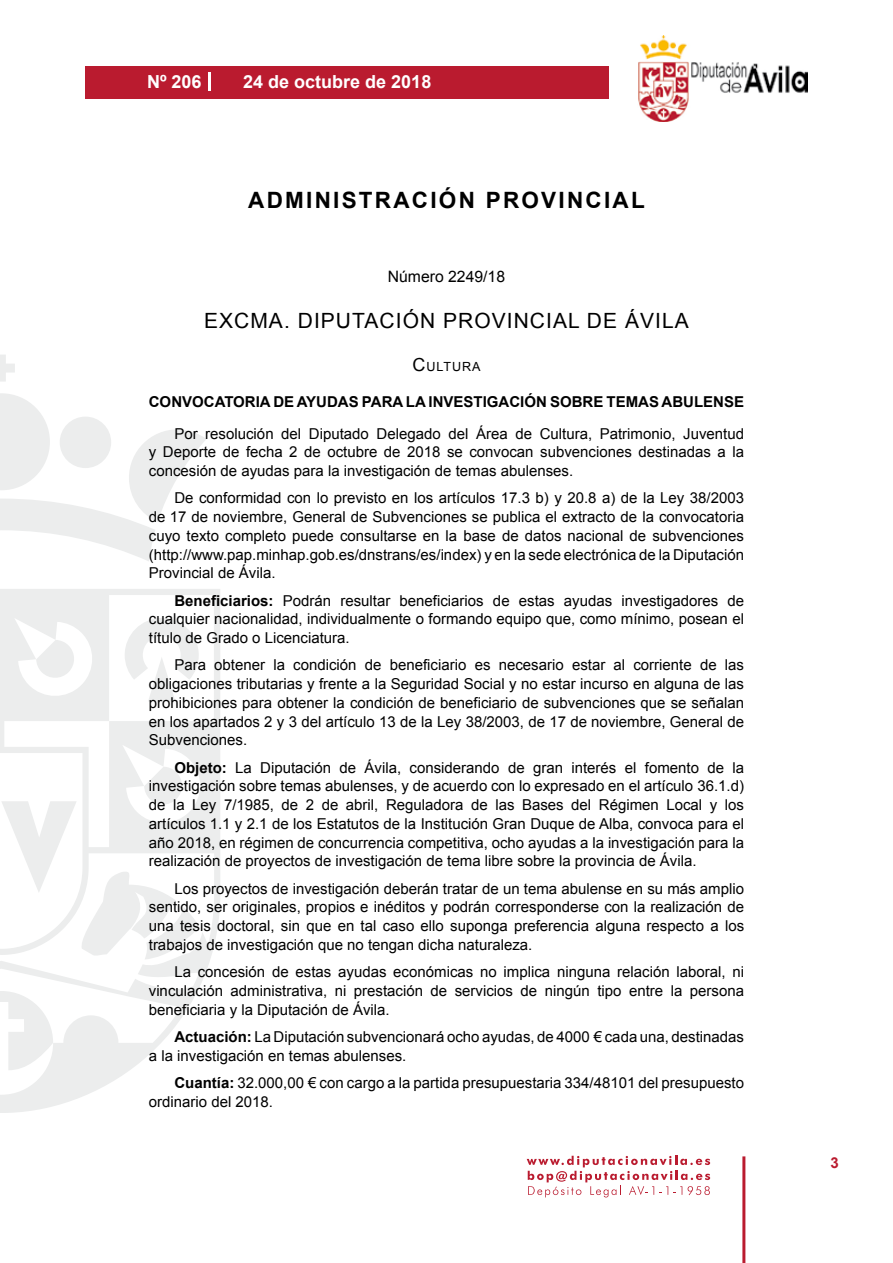
<style>
.page{position:relative;width:893px;height:1263px;background:#fff}
.page>*{position:absolute;margin:0;border:0;box-sizing:border-box;transform-origin:0 0}
.t1{font:700 22.5px "Arial";letter-spacing:.1em;color:#000}
.t2{font:21px "Arial";letter-spacing:.05em;color:#000}
.t3{font:700 18px "Arial";color:#fff}
.t4{font:15.75px "Arial";color:#000}
.t5{font:15px/18.8px "Arial";color:#000;text-align:justify}
.t6{font:700 15px "Arial";color:#000}
.t7{font:700 15px "Arial";color:#ba1b2f}
.t8{font:12.6px "Arial";letter-spacing:.07em;color:#000}
.s1{font-size:18px}
.s2{font-weight:700}
</style>
<div class="page">
<svg style="left:527px;top:1156px;width:183px;height:41px"></svg>
<div style="left:85px;top:66px;width:523px;height:33px;background:#ba1b2f"></div>
<img style="left:638px;top:36px;width:170px;height:86px">
<hr style="left:742px;top:1156px;width:3px;height:107px;background:#ba1b2f">
<svg style="left:208px;top:72px;width:2px;height:18px"></svg>
<svg style="left:0;top:355px;width:15px;height:27px"></svg>
<svg style="left:0;top:393px;width:206px;height:168px"></svg>
<svg style="left:0;top:589px;width:220px;height:524px"></svg>
<svg style="left:36px;top:640px;width:40px;height:40px"></svg>
<svg style="left:125px;top:618px;width:74px;height:83px"></svg>
<svg style="left:0;top:991px;width:53px;height:79px"></svg>
<svg style="left:1px;top:767px;width:198px;height:192px"></svg>
<p class="t3" style="left:147px;top:69px;width:56px">Nº 206</p>
<p class="t3" style="left:243px;top:69px;width:190px">24 de octubre de 2018</p>
<h1 class="t1" style="left:248px;top:185px;width:398px">ADMINISTRACIÓN PROVINCIAL</h1>
<p class="t4" style="left:388px;top:266px;width:119px">Número 2249/18</p>
<h2 class="t2" style="left:204px;top:307px;width:486px">EXCMA. DIPUTACIÓN PROVINCIAL DE ÁVILA</h2>
<p class="t8" style="left:413px;top:359px;width:69px"><span class="s1">C</span>ULTURA</p>
<p class="t6" style="left:149px;top:392px;width:597px">CONVOCATORIA DE AYUDAS PARA LA INVESTIGACIÓN SOBRE TEMAS ABULENSE</p>
<p class="t5" style="left:149px;top:424px;width:597px;text-indent:26px">Por resolución del Diputado Delegado del Área de Cultura, Patrimonio, Juventud y Deporte de fecha 2 de octubre de 2018 se convocan subvenciones destinadas a la concesión de ayudas para la investigación de temas abulenses.</p>
<p class="t5" style="left:149px;top:489px;width:597px;text-indent:26px">De conformidad con lo previsto en los artículos 17.3 b) y 20.8 a) de la Ley 38/2003 de 17 de noviembre, General de Subvenciones se publica el extracto de la convocatoria cuyo texto completo puede consultarse en la base de datos nacional de subvenciones (http://www.pap.minhap.gob.es/dnstrans/es/index) y en la sede electrónica de la Diputación Provincial de Ávila.</p>
<p class="t5" style="left:149px;top:591px;width:597px;text-indent:26px"><span class="s2">Beneficiarios:</span> Podrán resultar beneficiarios de estas ayudas investigadores de cualquier nacionalidad, individualmente o formando equipo que, como mínimo, posean el título de Grado o Licenciatura.</p>
<p class="t5" style="left:149px;top:656px;width:597px;text-indent:26px">Para obtener la condición de beneficiario es necesario estar al corriente de las obligaciones tributarias y frente a la Seguridad Social y no estar incurso en alguna de las prohibiciones para obtener la condición de beneficiario de subvenciones que se señalan en los apartados 2 y 3 del artículo 13 de la Ley 38/2003, de 17 de noviembre, General de Subvenciones.</p>
<p class="t5" style="left:149px;top:758px;width:597px;text-indent:26px"><span class="s2">Objeto:</span> La Diputación de Ávila, considerando de gran interés el fomento de la investigación sobre temas abulenses, y de acuerdo con lo expresado en el artículo 36.1.d) de la Ley 7/1985, de 2 de abril, Reguladora de las Bases del Régimen Local y los artículos 1.1 y 2.1 de los Estatutos de la Institución Gran Duque de Alba, convoca para el año 2018, en régimen de concurrencia competitiva, ocho ayudas a la investigación para la realización de proyectos de investigación de tema libre sobre la provincia de Ávila.</p>
<p class="t5" style="left:149px;top:879px;width:597px;text-indent:26px">Los proyectos de investigación deberán tratar de un tema abulense en su más amplio sentido, ser originales, propios e inéditos y podrán corresponderse con la realización de una tesis doctoral, sin que en tal caso ello suponga preferencia alguna respecto a los trabajos de investigación que no tengan dicha naturaleza.</p>
<p class="t5" style="left:149px;top:963px;width:597px;text-indent:26px">La concesión de estas ayudas económicas no implica ninguna relación laboral, ni vinculación administrativa, ni prestación de servicios de ningún tipo entre la persona beneficiaria y la Diputación de Ávila.</p>
<p class="t5" style="left:149px;top:1027px;width:597px;text-indent:26px"><span class="s2">Actuación:</span> La Diputación subvencionará ocho ayudas, de 4000 € cada una, destinadas a la investigación en temas abulenses.</p>
<p class="t5" style="left:149px;top:1073px;width:597px;text-indent:26px"><span class="s2">Cuantía:</span> 32.000,00 € con cargo a la partida presupuestaria 334/48101 del presupuesto ordinario del 2018.</p>
<p class="t7" style="left:831px;top:1153px;width:10px">3</p>
</div>
